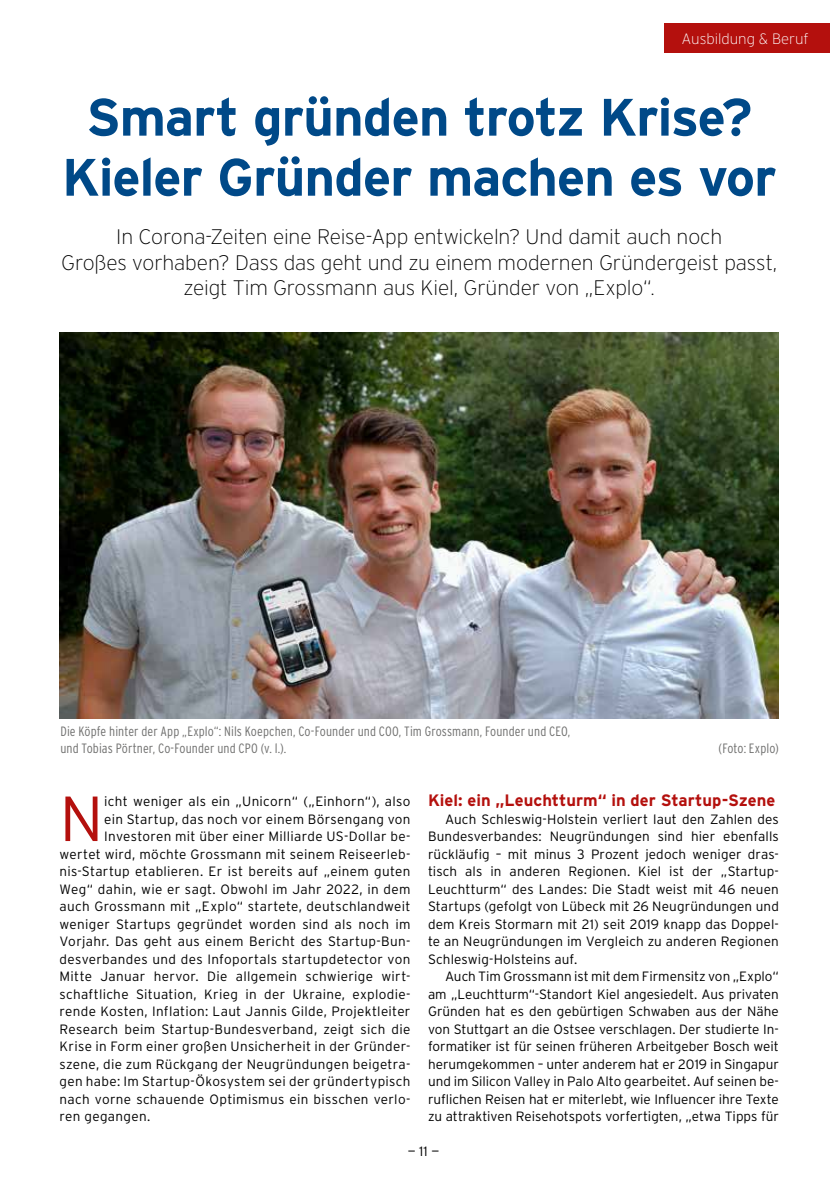
<style>
.page{position:relative;width:830px;height:1200px;background:#fff}
.page>*{position:absolute;margin:0;border:0;box-sizing:border-box;transform-origin:0 0}
.t1{font:300 63.45px "Interstate";color:#b4100d}
.t2{font:700 52.5px/60px "Interstate";letter-spacing:-.02em;color:#004988;text-align:center}
.t3{font:200 21px/25.2px "Interstate";letter-spacing:-.01em;color:#000;text-align:center}
.t4{font:700 16.5px "Interstate";color:#b4100d}
.t5{font:200 15px "Interstate";color:#fff}
.t6{font:300 13.5px/17.5px "Interstate";letter-spacing:.025em;color:#000;text-align:justify}
.t7{font:300 13.5px/17.5px "Interstate Condensed";letter-spacing:.01em;color:#6f6f6e}
</style>
<div class="page">
<div style="left:664px;top:24px;width:165px;height:29px;background:#b4100d"></div>
<img style="left:60px;top:333px;width:718px;height:385px">
<p class="t5" style="left:681px;top:31px;width:129px">Ausbildung &amp; Beruf</p>
<h2 class="t2" style="left:62px;top:87px;width:716px">Smart gründen trotz Krise?<br>Kieler Gründer machen es vor</h2>
<h3 class="t3" style="left:61px;top:224px;width:717px">In Corona-Zeiten eine Reise-App entwickeln? Und damit auch noch<br>Großes vorhaben? Dass das geht und zu einem modernen Gründergeist passt, zeigt Tim Grossmann aus Kiel, Gründer von „Explo“.</h3>
<p class="t7" style="left:60px;top:722px;width:511px">Die Köpfe hinter der App „Explo“: Nils Koepchen, Co-Founder und COO, Tim Grossmann, Founder und CEO, und Tobias Pörtner, Co-Founder und CPO (v. l.).</p>
<p class="t7" style="left:718px;top:739px;width:62px">(Foto: Explo)</p>
<h1 class="t1" style="left:60px;top:782px;width:45px">N</h1>
<p class="t6" style="left:104px;top:792px;width:307px">icht weniger als ein „Unicorn“ („Einhorn“), also</p>
<p class="t6" style="left:104px;top:809px;width:307px">ein Startup, das noch vor einem Börsengang von</p>
<p class="t6" style="left:104px;top:827px;width:307px">Investoren mit über einer Milliarde US-Dollar be-</p>
<p class="t6" style="left:60px;top:844px;width:352px">wertet wird, möchte Grossmann mit seinem Reiseerleb-</p>
<p class="t6" style="left:60px;top:862px;width:352px">nis-Startup etablieren. Er ist bereits auf „einem guten</p>
<p class="t6" style="left:60px;top:879px;width:352px">Weg“ dahin, wie er sagt. Obwohl im Jahr 2022, in dem</p>
<p class="t6" style="left:60px;top:897px;width:352px">auch Grossmann mit „Explo“ startete, deutschlandweit</p>
<p class="t6" style="left:60px;top:914px;width:352px">weniger Startups gegründet worden sind als noch im</p>
<p class="t6" style="left:60px;top:932px;width:352px">Vorjahr. Das geht aus einem Bericht des Startup-Bun-</p>
<p class="t6" style="left:60px;top:949px;width:352px">desverbandes und des Infoportals startupdetector von</p>
<p class="t6" style="left:60px;top:967px;width:352px">Mitte Januar hervor. Die allgemein schwierige wirt-</p>
<p class="t6" style="left:60px;top:984px;width:352px">schaftliche Situation, Krieg in der Ukraine, explodie-</p>
<p class="t6" style="left:60px;top:1002px;width:352px">rende Kosten, Inflation: Laut Jannis Gilde, Projektleiter</p>
<p class="t6" style="left:60px;top:1019px;width:352px">Research beim Startup-Bundesverband, zeigt sich die</p>
<p class="t6" style="left:60px;top:1037px;width:352px">Krise in Form einer großen Unsicherheit in der Gründer-</p>
<p class="t6" style="left:60px;top:1054px;width:352px">szene, die zum Rückgang der Neugründungen beigetra-</p>
<p class="t6" style="left:60px;top:1072px;width:352px">gen habe: Im Startup-Ökosystem sei der gründertypisch</p>
<p class="t6" style="left:60px;top:1089px;width:352px">nach vorne schauende Optimismus ein bisschen verlo-</p>
<p class="t6" style="left:60px;top:1107px;width:92px">ren gegangen.</p>
<p class="t4" style="left:428px;top:790px;width:348px">Kiel: ein „Leuchtturm“ in der Startup-Szene</p>
<p class="t6" style="left:428px;top:809px;width:352px;text-indent:17px">Auch Schleswig-Holstein verliert laut den Zahlen des Bundesverbandes: Neugründungen sind hier ebenfalls rückläufig – mit minus 3 Prozent jedoch weniger dras&shy;tisch als in anderen Regionen. Kiel ist der „Startup-Leuchtturm“ des Landes: Die Stadt weist mit 46 neuen Startups (gefolgt von Lübeck mit 26 Neugründungen und dem Kreis Stormarn mit 21) seit 2019 knapp das Doppel&shy;te an Neugründungen im Vergleich zu anderen Regionen Schleswig-Holsteins auf.</p>
<p class="t6" style="left:428px;top:967px;width:352px;text-indent:17px">Auch Tim Grossmann ist mit dem Firmensitz von „Explo“ am „Leuchtturm“-Standort Kiel angesiedelt. Aus privaten Gründen hat es den gebürtigen Schwaben aus der Nähe von Stuttgart an die Ostsee verschlagen. Der studierte In&shy;formatiker ist für seinen früheren Arbeitgeber Bosch weit herumgekommen – unter anderem hat er 2019 in Singapur und im Silicon Valley in Palo Alto gearbeitet. Auf seinen be&shy;ruflichen Reisen hat er miterlebt, wie Influencer ihre Texte zu attraktiven Reisehotspots vorfertigten, „etwa Tipps für</p>
<p class="t6" style="left:407px;top:1142px;width:33px">— 11 —</p>
</div>
